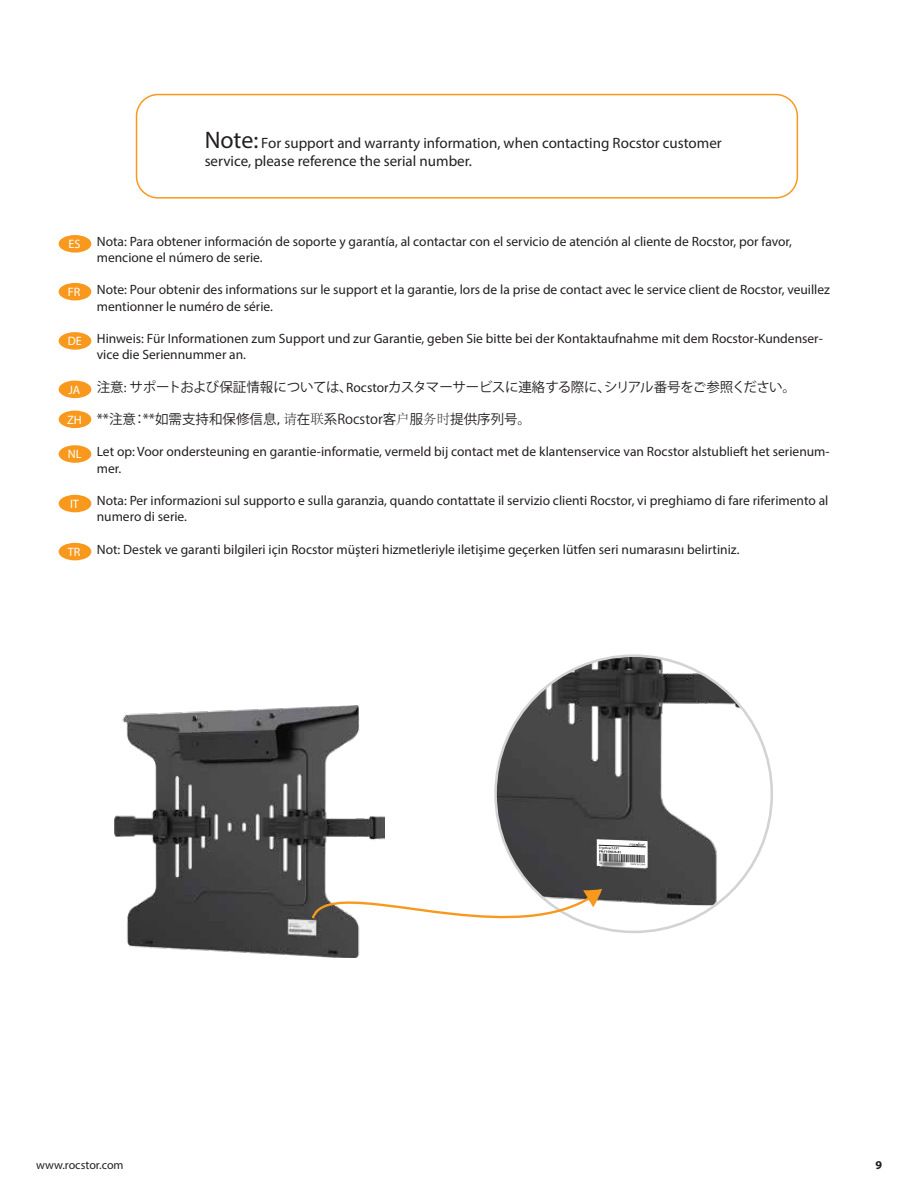
<style>
.page{position:relative;width:918px;height:1188px;background:#fff}
.page>*{position:absolute;margin:0;border:0;box-sizing:border-box;transform-origin:0 0}
.t1{font:15px/18px "Myriad Pro";color:#231f20}
.t2{font:13.5px/16.2px "Myriad Pro";color:#231f20}
.t3{font:13.5px "Koz Go Pr 6 N";letter-spacing:-.02em;color:#231f20}
.t4{font:13.5px "Koz Go Pr 6 N";color:#231f20}
.t5{font:12.15px "Myriad Pro";color:#fff}
.t6{font:12px "Myriad Pro";color:#231f20}
.t7{font:700 12px "Myriad Pro";color:#231f20}
.s1{font-size:24px}
.s2{font-family:"Myriad Pro"}
.s3{font-family:"Adobe Song Std";font-weight:300}
</style>
<div class="page">
<div style="left:136px;top:94px;width:662px;height:105px;border:2px solid #f8991d;border-radius:22px"></div>
<div style="left:59px;top:235px;width:32px;height:18px;background:#f8991d;border-radius:50%"></div>
<div style="left:59px;top:283px;width:32px;height:17px;background:#f8991d;border-radius:50%"></div>
<div style="left:59px;top:332px;width:32px;height:18px;background:#f8991d;border-radius:50%"></div>
<div style="left:59px;top:381px;width:32px;height:17px;background:#f8991d;border-radius:50%"></div>
<div style="left:59px;top:411px;width:32px;height:17px;background:#f8991d;border-radius:50%"></div>
<div style="left:59px;top:445px;width:32px;height:18px;background:#f8991d;border-radius:50%"></div>
<div style="left:59px;top:495px;width:32px;height:17px;background:#f8991d;border-radius:50%"></div>
<div style="left:59px;top:543px;width:32px;height:17px;background:#f8991d;border-radius:50%"></div>
<img style="left:498px;top:658px;width:263px;height:247px">
<div style="left:549px;top:808px;width:129px;height:97px;background:#424243"></div>
<svg style="left:597px;top:839px;width:51px;height:29px"></svg>
<img style="left:115px;top:706px;width:270px;height:251px">
<svg style="left:312px;top:889px;width:290px;height:30px"></svg>
<p class="t1" style="left:205px;top:133px;width:519px"><span class="s1">Note:</span> For support and warranty information, when contacting Rocstor customer service, please reference the serial number.</p>
<p class="t5" style="left:68px;top:236px;width:14px">ES</p>
<p class="t5" style="left:68px;top:285px;width:14px">FR</p>
<p class="t5" style="left:68px;top:334px;width:16px">DE</p>
<p class="t5" style="left:68px;top:382px;width:13px">JA</p>
<p class="t5" style="left:67px;top:412px;width:16px">ZH</p>
<p class="t5" style="left:68px;top:446px;width:15px">NL</p>
<p class="t5" style="left:70px;top:497px;width:10px">IT</p>
<p class="t5" style="left:68px;top:544px;width:14px">TR</p>
<p class="t2" style="left:97px;top:233px;width:697px">Nota: Para obtener información de soporte y garantía, al contactar con el servicio de atención al cliente de Rocstor, por favor, mencione el número de serie.</p>
<p class="t2" style="left:97px;top:282px;width:735px">Note: Pour obtenir des informations sur le support et la garantie, lors de la prise de contact avec le service client de Rocstor, veuillez mentionner le numéro de série.</p>
<p class="t2" style="left:97px;top:330px;width:728px">Hinweis: Für Informationen zum Support und zur Garantie, geben Sie bitte bei der Kontaktaufnahme mit dem Rocstor-Kundenser&shy;vice die Seriennummer an.</p>
<p class="t3" style="left:97px;top:379px;width:701px">注意<span class="s2">:</span> サポートおよび保証情報については、<span class="s2">Rocstor</span>カスタマーサービスに連絡する際に、シリアル番号をご参照ください。</p>
<p class="t4" style="left:97px;top:411px;width:436px">**注意：**如需支持和保修信息，<span class="s3">请</span>在<span class="s3">联</span>系Rocstor客<span class="s3">户</span>服<span class="s3">务时</span>提供序列号。</p>
<p class="t2" style="left:97px;top:444px;width:734px">Let op: Voor ondersteuning en garantie-informatie, vermeld bij contact met de klantenservice van Rocstor alstublieft het serienum&shy;mer.</p>
<p class="t2" style="left:97px;top:492px;width:733px">Nota: Per informazioni sul supporto e sulla garanzia, quando contattate il servizio clienti Rocstor, vi preghiamo di fare riferimento al numero di serie.</p>
<p class="t2" style="left:97px;top:541px;width:644px">Not: Destek ve garanti bilgileri için Rocstor müşteri hizmetleriyle iletişime geçerken lütfen seri numarasını belirtiniz.</p>
<p class="t6" style="left:36px;top:1158px;width:89px">www.rocstor.com</p>
<p class="t7" style="left:875px;top:1157px;width:8px">9</p>
</div>
